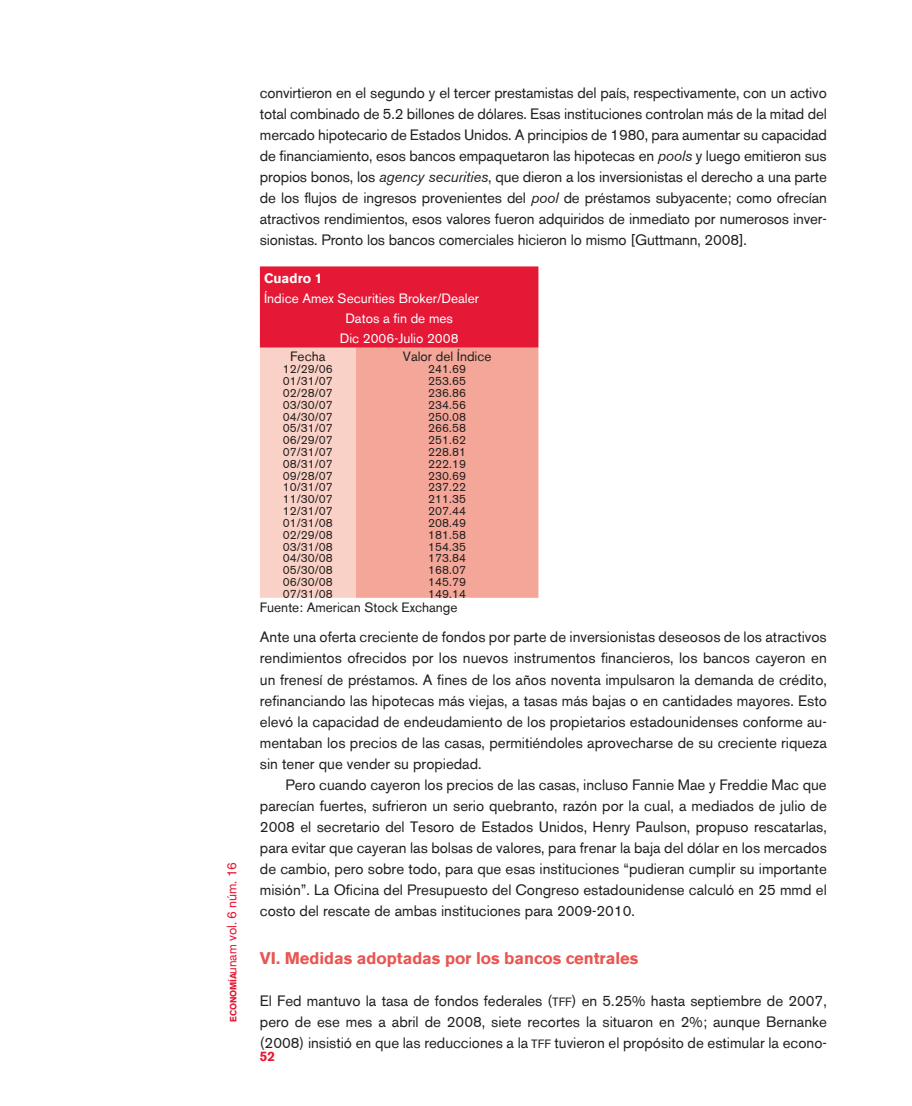
<style>
.page{position:relative;width:912px;height:1106px;background:#fff}
.page>*{position:absolute;margin:0;border:0;box-sizing:border-box;transform-origin:0 0}
.t1{font:700 16.5px "Akzidenz Grotesk BE";color:#e95652}
.Texto_independiente{font:15px/21px "Akzidenz Grotesk BE";color:#231f20;text-align:justify}
.t2{font:13.5px "Akzidenz Grotesk BE";color:#fff}
.t3{font:13.5px "Akzidenz Grotesk BE";color:#231f20}
.t4{font:13.5px "Akzidenz Grotesk BE";letter-spacing:-.01em;color:#e51836}
.t5{font:700 13.5px "Akzidenz Grotesk BE";color:#fff}
.t6{font:700 13.5px "Akzidenz Grotesk BE";color:#e51836}
.t7{font:12px "Akzidenz Grotesk BE";color:#231f20}
.s1{font-weight:700;font-size:8.85px}
.s2{font-size:12.75px}
.s3{font-style:italic}
.s4{font-size:12px}
</style>
<div class="page">
<svg style="left:260px;top:266px;width:278px;height:332px;background:#ef7780"></svg>
<div style="left:356px;top:348px;width:182px;height:250px;background:#f4a798"></div>
<p class="t4" style="left:223px;top:1021px;width:161px;rotate:-90deg"><span class="s1">economía</span><span class="s2">unam</span> vol. 6 núm. 16</p>
<p class="Texto_independiente" style="left:260px;top:82px;width:568px">convirtieron en el segundo y el tercer prestamistas del país, respectivamente, con un activo total combinado de 5.2 billones de dólares. Esas instituciones controlan más de la mitad del mercado hipotecario de Estados Unidos. A principios de 1980, para aumentar su capacidad de financiamiento, esos bancos empaquetaron las hipotecas en <span class="s3">pools</span> y luego emitieron sus propios bonos, los <span class="s3">agency securities</span>, que dieron a los inversionistas el derecho a una parte de los flujos de ingresos provenientes del <span class="s3">pool</span> de préstamos subyacente; como ofrecían atractivos rendimientos, esos valores fueron adquiridos de inmediato por numerosos inver&shy;sionistas. Pronto los bancos comerciales hicieron lo mismo [Guttmann, 2008].</p>
<p class="t5" style="left:264px;top:270px;width:60px">Cuadro 1</p>
<p class="t2" style="left:264px;top:290px;width:216px">Índice Amex Securities Broker/Dealer</p>
<p class="t2" style="left:345px;top:310px;width:109px">Datos a fin de mes</p>
<p class="t2" style="left:339px;top:331px;width:120px">Dic 2006-Julio 2008</p>
<p class="t3" style="left:290px;top:348px;width:37px">Fecha</p>
<p class="t3" style="left:402px;top:348px;width:90px">Valor del Índice</p>
<p class="t7" style="left:283px;top:362px;width:51px">12/29/06</p>
<p class="t7" style="left:428px;top:362px;width:39px">241.69</p>
<p class="t7" style="left:283px;top:374px;width:51px">01/31/07</p>
<p class="t7" style="left:428px;top:374px;width:39px">253.65</p>
<p class="t7" style="left:283px;top:385px;width:51px">02/28/07</p>
<p class="t7" style="left:428px;top:385px;width:39px">236.86</p>
<p class="t7" style="left:283px;top:397px;width:51px">03/30/07</p>
<p class="t7" style="left:428px;top:397px;width:39px">234.56</p>
<p class="t7" style="left:283px;top:409px;width:51px">04/30/07</p>
<p class="t7" style="left:428px;top:409px;width:39px">250.08</p>
<p class="t7" style="left:283px;top:421px;width:51px">05/31/07</p>
<p class="t7" style="left:428px;top:421px;width:39px">266.58</p>
<p class="t7" style="left:283px;top:433px;width:51px">06/29/07</p>
<p class="t7" style="left:428px;top:433px;width:39px">251.62</p>
<p class="t7" style="left:283px;top:444px;width:51px">07/31/07</p>
<p class="t7" style="left:428px;top:444px;width:39px">228.81</p>
<p class="t7" style="left:283px;top:456px;width:51px">08/31/07</p>
<p class="t7" style="left:428px;top:456px;width:39px">222.19</p>
<p class="t7" style="left:283px;top:468px;width:51px">09/28/07</p>
<p class="t7" style="left:428px;top:468px;width:39px">230.69</p>
<p class="t7" style="left:283px;top:480px;width:51px">10/31/07</p>
<p class="t7" style="left:428px;top:480px;width:39px">237.22</p>
<p class="t7" style="left:283px;top:492px;width:51px">11/30/07</p>
<p class="t7" style="left:428px;top:492px;width:39px">211.35</p>
<p class="t7" style="left:283px;top:504px;width:51px">12/31/07</p>
<p class="t7" style="left:428px;top:504px;width:39px">207.44</p>
<p class="t7" style="left:283px;top:515px;width:51px">01/31/08</p>
<p class="t7" style="left:428px;top:515px;width:39px">208.49</p>
<p class="t7" style="left:283px;top:527px;width:51px">02/29/08</p>
<p class="t7" style="left:428px;top:527px;width:39px">181.58</p>
<p class="t7" style="left:283px;top:539px;width:51px">03/31/08</p>
<p class="t7" style="left:428px;top:539px;width:39px">154.35</p>
<p class="t7" style="left:283px;top:551px;width:51px">04/30/08</p>
<p class="t7" style="left:428px;top:551px;width:39px">173.84</p>
<p class="t7" style="left:283px;top:563px;width:51px">05/30/08</p>
<p class="t7" style="left:428px;top:563px;width:39px">168.07</p>
<p class="t7" style="left:283px;top:574px;width:51px">06/30/08</p>
<p class="t7" style="left:428px;top:574px;width:39px">145.79</p>
<p class="t7" style="left:283px;top:586px;width:51px">07/31/08</p>
<p class="t7" style="left:428px;top:586px;width:39px">149.14</p>
<p class="t3" style="left:260px;top:599px;width:199px">Fuente: American Stock Exchange</p>
<p class="Texto_independiente" style="left:260px;top:626px;width:568px">Ante una oferta creciente de fondos por parte de inversionistas deseosos de los atractivos rendimientos ofrecidos por los nuevos instrumentos financieros, los bancos cayeron en un frenesí de préstamos. A fines de los años noventa impulsaron la demanda de crédito, refinanciando las hipotecas más viejas, a tasas más bajas o en cantidades mayores. Esto elevó la capacidad de endeudamiento de los propietarios estadounidenses conforme au&shy;mentaban los precios de las casas, permitiéndoles aprovecharse de su creciente riqueza sin tener que vender su propiedad.</p>
<p class="Texto_independiente" style="left:260px;top:773px;width:568px;text-indent:26px">Pero cuando cayeron los precios de las casas, incluso Fannie Mae y Freddie Mac que parecían fuertes, sufrieron un serio quebranto, razón por la cual, a mediados de julio de 2008 el secretario del Tesoro de Estados Unidos, Henry Paulson, propuso rescatarlas, para evitar que cayeran las bolsas de valores, para frenar la baja del dólar en los mercados de cambio, pero sobre todo, para que esas instituciones “pudieran cumplir su importante misión”. La Oficina del Presupuesto del Congreso estadounidense calculó en 25 mmd el costo del rescate de ambas instituciones para 2009-2010.</p>
<p class="t1" style="left:260px;top:948px;width:380px">VI. Medidas adoptadas por los bancos centrales</p>
<p class="Texto_independiente" style="left:260px;top:989px;width:568px">El Fed mantuvo la tasa de fondos federales (<span class="s4">TFF</span>) en 5.25% hasta septiembre de 2007, pero de ese mes a abril de 2008, siete recortes la situaron en 2%; aunque Bernanke (2008) insistió en que las reducciones a la <span class="s4">TFF</span> tuvieron el propósito de estimular la econo-</p>
<p class="t6" style="left:260px;top:1048px;width:17px">52</p>
</div>
